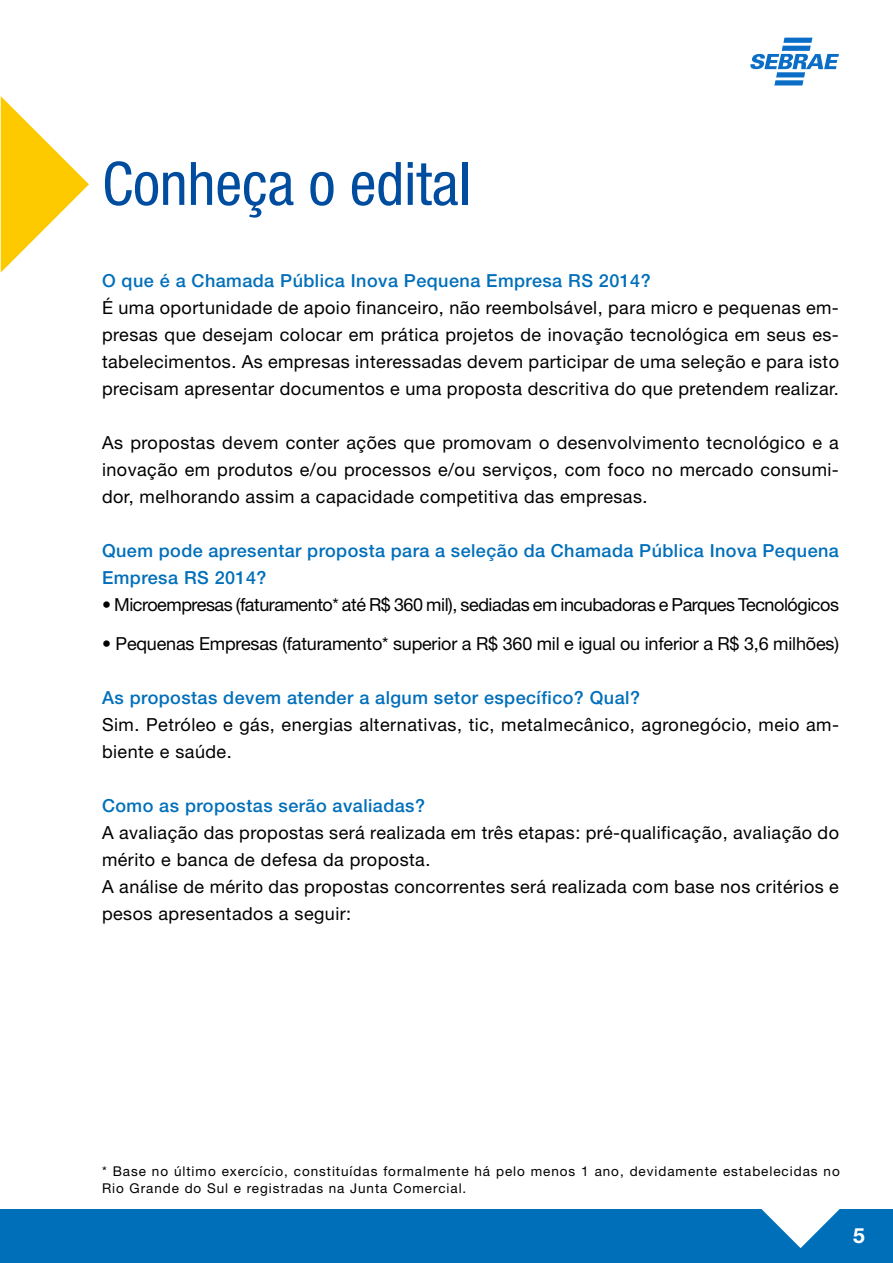
<style>
.page{position:relative;width:893px;height:1263px;background:#fff}
.page>*{position:absolute;margin:0;border:0;box-sizing:border-box;transform-origin:0 0}
.t1{font:condensed 60px "Helvetica Neue LT Std";color:#004d9f}
.t2{font:700 21px "Helvetica Neue LT Std";color:#fff}
.t3{font:18px/27px "Helvetica Neue LT Std";letter-spacing:.025em;color:#000;text-align:justify}
.t4{font:500 18px/27px "Helvetica Neue LT Std";letter-spacing:.025em;color:#006fba}
.t5{font:18px "Helvetica Neue LT Std";letter-spacing:-.025em;color:#000}
.t6{font:18px "Helvetica Neue LT Std";letter-spacing:-.01em;color:#000}
.t7{font:13.5px/16.5px "Helvetica Neue LT Std";letter-spacing:.07em;color:#000}
</style>
<div class="page">
<div style="left:0;top:1209px;width:893px;height:54px;background:#006fba"></div>
<svg style="left:761px;top:1209px;width:79px;height:39px"></svg>
<svg style="left:750px;top:38px;width:89px;height:47px"></svg>
<svg style="left:1px;top:96px;width:88px;height:177px"></svg>
<h1 class="t1" style="left:102px;top:149px;width:370px">Conheça o edital</h1>
<p class="t4" style="left:102px;top:267px;width:550px">O que é a Chamada Pública Inova Pequena Empresa RS 2014?</p>
<p class="t3" style="left:102px;top:294px;width:738px">É uma oportunidade de apoio financeiro, não reembolsável, para micro e pequenas em&shy;presas que desejam colocar em prática projetos de inovação tecnológica em seus es&shy;tabelecimentos. As empresas interessadas devem participar de uma seleção e para isto precisam apresentar documentos e uma proposta descritiva do que pretendem realizar.</p>
<p class="t3" style="left:102px;top:429px;width:738px">As propostas devem conter ações que promovam o desenvolvimento tecnológico e a inovação em produtos e/ou processos e/ou serviços, com foco no mercado consumi&shy;dor, melhorando assim a capacidade competitiva das empresas.</p>
<p class="t4" style="left:102px;top:537px;width:738px">Quem pode apresentar proposta para a seleção da Chamada Pública Inova Pequena<br>Empresa RS 2014?</p>
<p class="t5" style="left:102px;top:594px;width:738px">• Microempresas (faturamento* até R$ 360 mil), sediadas em incubadoras e Parques Tecnológicos</p>
<p class="t6" style="left:102px;top:633px;width:738px">• Pequenas Empresas (faturamento* superior a R$ 360 mil e igual ou inferior a R$ 3,6 milhões)</p>
<p class="t4" style="left:102px;top:684px;width:539px">As propostas devem atender a algum setor específico? Qual?</p>
<p class="t3" style="left:102px;top:711px;width:738px">Sim. Petróleo e gás, energias alternativas, tic, metalmecânico, agronegócio, meio am&shy;biente e saúde.</p>
<p class="t4" style="left:102px;top:792px;width:325px">Como as propostas serão avaliadas?</p>
<p class="t3" style="left:102px;top:819px;width:738px;text-align:left">A avaliação das propostas será realizada em três etapas: pré-qualificação, avaliação do mérito e banca de defesa da proposta.<br>A análise de mérito das propostas concorrentes será realizada com base nos critérios e pesos apresentados a seguir:</p>
<p class="t7" style="left:102px;top:1163px;width:739px">* Base no último exercício, constituídas formalmente há pelo menos 1 ano, devidamente estabelecidas no<br>Rio Grande do Sul e registradas na Junta Comercial.</p>
<p class="t2" style="left:853px;top:1223px;width:13px">5</p>
</div>
